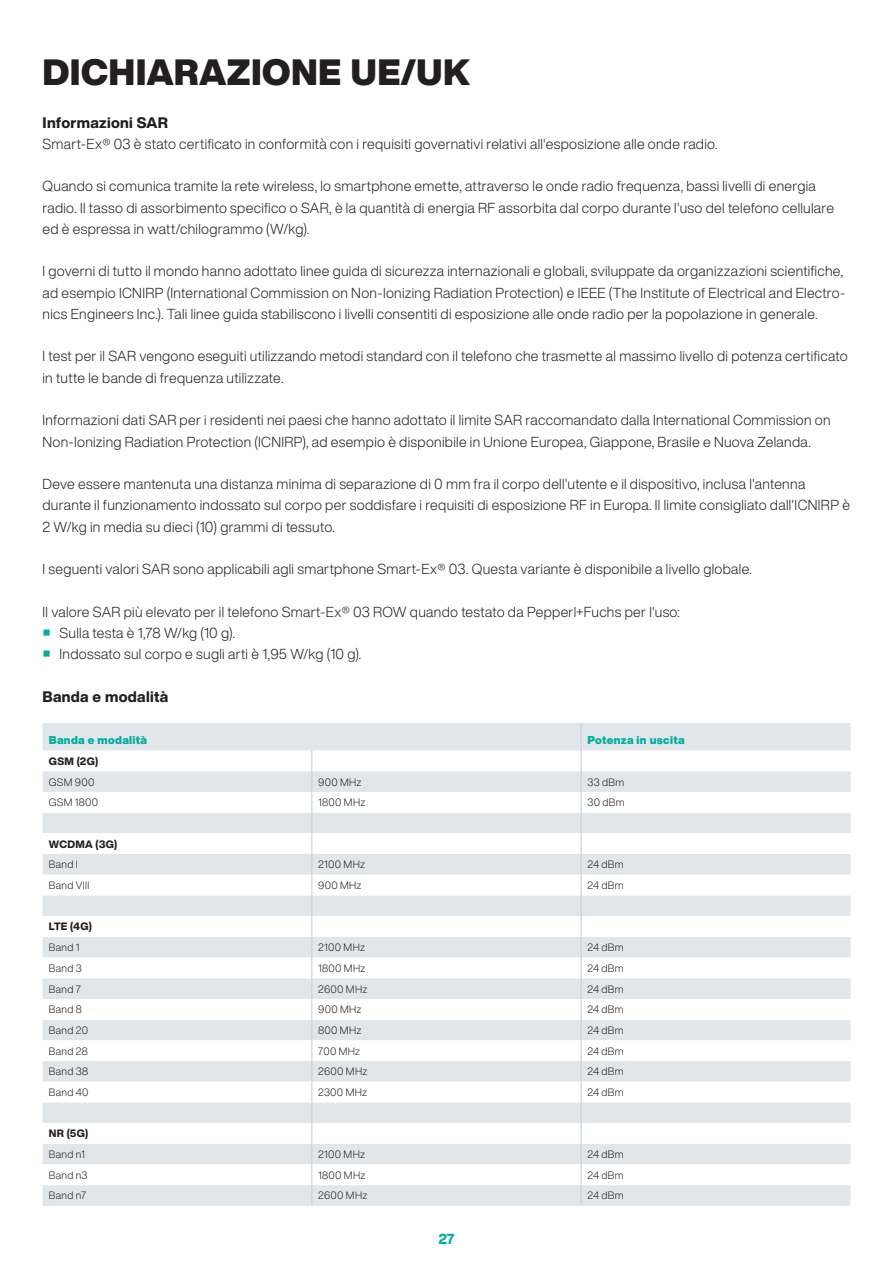
<style>
.page{position:relative;width:893px;height:1263px;background:#fff}
.page>*{position:absolute;margin:0;border:0;box-sizing:border-box;transform-origin:0 0}
.Headline_24_pt__Standard{font:900 36px "Helvetica Now Display";letter-spacing:.01em;color:#231f20}
.Subhead_10_pt__Schwarz{font:800 15px "Helvetica Now Display";letter-spacing:.02em;color:#231f20}
.Fließtext_9_5_pt__Schwarz{font:300 14.25px/21.3px "Helvetica Now Display";letter-spacing:.02em;color:#231f20}
.t1{font:800 14.25px "Helvetica Now Display";color:#00ae9d}
.Tabelle__Headline_7_5_pt_P_F_Grün{font:900 11.25px "Helvetica Now Display";letter-spacing:.03em;color:#00ae9d}
.Tabelle__Fließtext_7_pt__Schwarz{font:300 10.5px "Helvetica Now Display";letter-spacing:.03em;color:#231f20}
.Tabelle__Spaltenheadline_7_pt__Schwarz{font:800 10.5px "Helvetica Now Display";letter-spacing:.025em;color:#231f20}
</style>
<div class="page">
<div style="left:43px;top:723px;width:807px;height:483px;background:#e1e6ea"></div>
<svg style="left:43px;top:750px;width:807px;height:435px"></svg>
<svg style="left:311px;top:750px;width:1px;height:456px"></svg>
<svg style="left:581px;top:723px;width:1px;height:483px"></svg>
<p class="Headline_24_pt__Standard" style="left:43px;top:47px;width:429px">DICHIARAZIONE UE/UK</p>
<p class="Subhead_10_pt__Schwarz" style="left:43px;top:112px;width:127px">Informazioni SAR</p>
<p class="Fließtext_9_5_pt__Schwarz" style="left:43px;top:133px;width:677px">Smart-Ex® 03 è stato certificato in conformità con i requisiti governativi relativi all'esposizione alle onde radio.</p>
<p class="Fließtext_9_5_pt__Schwarz" style="left:43px;top:176px;width:793px">Quando si comunica tramite la rete wireless, lo smartphone emette, attraverso le onde radio frequenza, bassi livelli di energia radio. Il tasso di assorbimento specifico o SAR, è la quantità di energia RF assorbita dal corpo durante l'uso del telefono cellulare ed è espressa in watt/chilogrammo (W/kg).</p>
<p class="Fließtext_9_5_pt__Schwarz" style="left:43px;top:261px;width:804px">I governi di tutto il mondo hanno adottato linee guida di sicurezza internazionali e globali, sviluppate da organizzazioni scientifiche, ad esempio ICNIRP (International Commission on Non-Ionizing Radiation Protection) e IEEE (The Institute of Electrical and Electro&shy;nics Engineers Inc.). Tali linee guida stabiliscono i livelli consentiti di esposizione alle onde radio per la popolazione in generale.</p>
<p class="Fließtext_9_5_pt__Schwarz" style="left:43px;top:346px;width:807px">I test per il SAR vengono eseguiti utilizzando metodi standard con il telefono che trasmette al massimo livello di potenza certificato in tutte le bande di frequenza utilizzate.</p>
<p class="Fließtext_9_5_pt__Schwarz" style="left:43px;top:409px;width:790px">Informazioni dati SAR per i residenti nei paesi che hanno adottato il limite SAR raccomandato dalla International Commission on<br>Non-Ionizing Radiation Protection (ICNIRP), ad esempio è disponibile in Unione Europea, Giappone, Brasile e Nuova Zelanda.</p>
<p class="Fließtext_9_5_pt__Schwarz" style="left:43px;top:473px;width:809px">Deve essere mantenuta una distanza minima di separazione di 0 mm fra il corpo dell'utente e il dispositivo, inclusa l'antenna durante il funzionamento indossato sul corpo per soddisfare i requisiti di esposizione RF in Europa. Il limite consigliato dall'ICNIRP è<br>2 W/kg in media su dieci (10) grammi di tessuto.</p>
<p class="Fließtext_9_5_pt__Schwarz" style="left:43px;top:558px;width:711px">I seguenti valori SAR sono applicabili agli smartphone Smart-Ex® 03. Questa variante è disponibile a livello globale.</p>
<p class="Fließtext_9_5_pt__Schwarz" style="left:43px;top:601px;width:639px">Il valore SAR più elevato per il telefono Smart-Ex® 03 ROW quando testato da Pepperl+Fuchs per l'uso:</p>
<p class="Fließtext_9_5_pt__Schwarz" style="left:43px;top:622px;width:193px"><sup>■</sup> Sulla testa è 1,78 W/kg (10 g).</p>
<p class="Fließtext_9_5_pt__Schwarz" style="left:43px;top:643px;width:320px"><sup>■</sup> Indossato sul corpo e sugli arti è 1,95 W/kg (10 g).</p>
<p class="Subhead_10_pt__Schwarz" style="left:43px;top:686px;width:127px">Banda e modalità</p>
<p class="Tabelle__Headline_7_5_pt_P_F_Grün" style="left:49px;top:732px;width:100px">Banda e modalità</p>
<p class="Tabelle__Headline_7_5_pt_P_F_Grün" style="left:587px;top:732px;width:98px">Potenza in uscita</p>
<p class="Tabelle__Spaltenheadline_7_pt__Schwarz" style="left:49px;top:754px;width:51px">GSM (2G)</p>
<p class="Tabelle__Fließtext_7_pt__Schwarz" style="left:49px;top:775px;width:47px">GSM 900</p>
<p class="Tabelle__Fließtext_7_pt__Schwarz" style="left:318px;top:775px;width:45px">900 MHz</p>
<p class="Tabelle__Fließtext_7_pt__Schwarz" style="left:587px;top:775px;width:38px">33 dBm</p>
<p class="Tabelle__Fließtext_7_pt__Schwarz" style="left:49px;top:795px;width:51px">GSM 1800</p>
<p class="Tabelle__Fließtext_7_pt__Schwarz" style="left:318px;top:795px;width:49px">1800 MHz</p>
<p class="Tabelle__Fließtext_7_pt__Schwarz" style="left:587px;top:795px;width:39px">30 dBm</p>
<p class="Tabelle__Spaltenheadline_7_pt__Schwarz" style="left:49px;top:836px;width:70px">WCDMA (3G)</p>
<p class="Tabelle__Fließtext_7_pt__Schwarz" style="left:49px;top:857px;width:30px">Band I</p>
<p class="Tabelle__Fließtext_7_pt__Schwarz" style="left:318px;top:857px;width:48px">2100 MHz</p>
<p class="Tabelle__Fließtext_7_pt__Schwarz" style="left:587px;top:857px;width:38px">24 dBm</p>
<p class="Tabelle__Fließtext_7_pt__Schwarz" style="left:49px;top:878px;width:42px">Band VIII</p>
<p class="Tabelle__Fließtext_7_pt__Schwarz" style="left:318px;top:878px;width:45px">900 MHz</p>
<p class="Tabelle__Fließtext_7_pt__Schwarz" style="left:587px;top:878px;width:38px">24 dBm</p>
<p class="Tabelle__Spaltenheadline_7_pt__Schwarz" style="left:49px;top:919px;width:45px">LTE (4G)</p>
<p class="Tabelle__Fließtext_7_pt__Schwarz" style="left:49px;top:940px;width:32px">Band 1</p>
<p class="Tabelle__Fließtext_7_pt__Schwarz" style="left:318px;top:940px;width:48px">2100 MHz</p>
<p class="Tabelle__Fließtext_7_pt__Schwarz" style="left:587px;top:940px;width:38px">24 dBm</p>
<p class="Tabelle__Fließtext_7_pt__Schwarz" style="left:49px;top:961px;width:34px">Band 3</p>
<p class="Tabelle__Fließtext_7_pt__Schwarz" style="left:318px;top:961px;width:49px">1800 MHz</p>
<p class="Tabelle__Fließtext_7_pt__Schwarz" style="left:587px;top:961px;width:38px">24 dBm</p>
<p class="Tabelle__Fließtext_7_pt__Schwarz" style="left:49px;top:982px;width:34px">Band 7</p>
<p class="Tabelle__Fließtext_7_pt__Schwarz" style="left:318px;top:982px;width:51px">2600 MHz</p>
<p class="Tabelle__Fließtext_7_pt__Schwarz" style="left:587px;top:982px;width:38px">24 dBm</p>
<p class="Tabelle__Fließtext_7_pt__Schwarz" style="left:49px;top:1002px;width:35px">Band 8</p>
<p class="Tabelle__Fließtext_7_pt__Schwarz" style="left:318px;top:1002px;width:45px">900 MHz</p>
<p class="Tabelle__Fließtext_7_pt__Schwarz" style="left:587px;top:1002px;width:38px">24 dBm</p>
<p class="Tabelle__Fließtext_7_pt__Schwarz" style="left:49px;top:1023px;width:41px">Band 20</p>
<p class="Tabelle__Fließtext_7_pt__Schwarz" style="left:318px;top:1023px;width:45px">800 MHz</p>
<p class="Tabelle__Fließtext_7_pt__Schwarz" style="left:587px;top:1023px;width:38px">24 dBm</p>
<p class="Tabelle__Fließtext_7_pt__Schwarz" style="left:49px;top:1044px;width:40px">Band 28</p>
<p class="Tabelle__Fließtext_7_pt__Schwarz" style="left:318px;top:1044px;width:44px">700 MHz</p>
<p class="Tabelle__Fließtext_7_pt__Schwarz" style="left:587px;top:1044px;width:38px">24 dBm</p>
<p class="Tabelle__Fließtext_7_pt__Schwarz" style="left:49px;top:1064px;width:41px">Band 38</p>
<p class="Tabelle__Fließtext_7_pt__Schwarz" style="left:318px;top:1064px;width:51px">2600 MHz</p>
<p class="Tabelle__Fließtext_7_pt__Schwarz" style="left:587px;top:1064px;width:38px">24 dBm</p>
<p class="Tabelle__Fließtext_7_pt__Schwarz" style="left:49px;top:1085px;width:41px">Band 40</p>
<p class="Tabelle__Fließtext_7_pt__Schwarz" style="left:318px;top:1085px;width:50px">2300 MHz</p>
<p class="Tabelle__Fließtext_7_pt__Schwarz" style="left:587px;top:1085px;width:38px">24 dBm</p>
<p class="Tabelle__Spaltenheadline_7_pt__Schwarz" style="left:49px;top:1126px;width:41px">NR (5G)</p>
<p class="Tabelle__Fließtext_7_pt__Schwarz" style="left:49px;top:1147px;width:37px">Band n1</p>
<p class="Tabelle__Fließtext_7_pt__Schwarz" style="left:318px;top:1147px;width:48px">2100 MHz</p>
<p class="Tabelle__Fließtext_7_pt__Schwarz" style="left:587px;top:1147px;width:38px">24 dBm</p>
<p class="Tabelle__Fließtext_7_pt__Schwarz" style="left:49px;top:1168px;width:40px">Band n3</p>
<p class="Tabelle__Fließtext_7_pt__Schwarz" style="left:318px;top:1168px;width:49px">1800 MHz</p>
<p class="Tabelle__Fließtext_7_pt__Schwarz" style="left:587px;top:1168px;width:38px">24 dBm</p>
<p class="Tabelle__Fließtext_7_pt__Schwarz" style="left:49px;top:1188px;width:39px">Band n7</p>
<p class="Tabelle__Fließtext_7_pt__Schwarz" style="left:318px;top:1188px;width:51px">2600 MHz</p>
<p class="Tabelle__Fließtext_7_pt__Schwarz" style="left:587px;top:1188px;width:38px">24 dBm</p>
<p class="t1" style="left:438px;top:1229px;width:18px">27</p>
</div>
